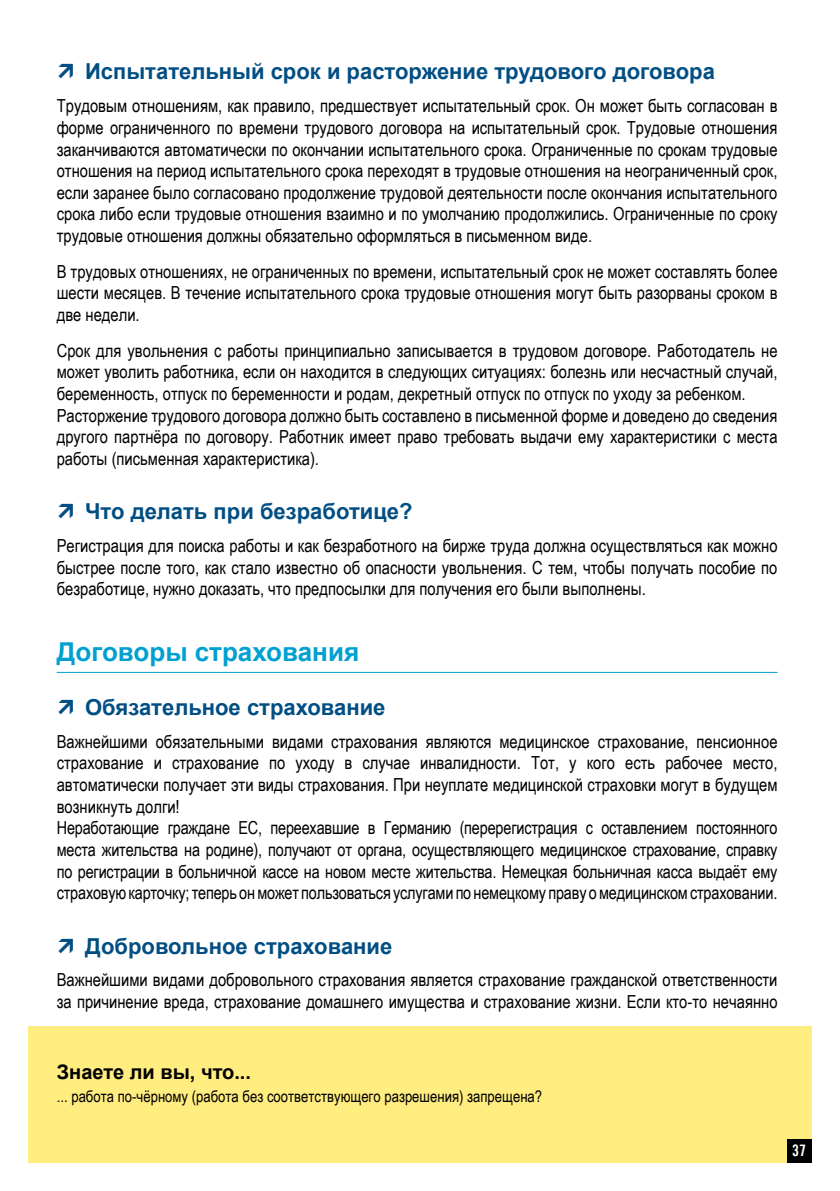
<style>
.page{position:relative;width:840px;height:1191px;background:#fff}
.page>*{position:absolute;margin:0;border:0;box-sizing:border-box;transform-origin:0 0}
.t1{font:700 26px "Arial";color:#00a0d1}
.t2{font:700 22px "Arial";color:#004e83}
.t3{font:700 20px "Arial";color:#000}
.t4{font:18px/21.6px "Arial Narrow";color:#000;text-align:justify}
.t5{font:16px "Arial Narrow";color:#000}
.t6{font:15.8px "Trade Gothic LT Bold Cond Twenty";color:#fff}
</style>
<div class="page">
<div style="left:28px;top:1026px;width:783px;height:136px;background:#ffed80"></div>
<hr style="left:57px;top:672px;width:720px;height:1px;background:#00a0d1">
<div style="left:786px;top:1138px;width:24px;height:24px;background:#000"></div>
<p class="t2" style="left:85px;top:56px;width:631px">Испытательный срок и расторжение трудового договора</p>
<p class="t4" style="left:57px;top:94px;width:722px">Трудовым отношениям, как правило, предшествует испытательный срок. Он может быть согласован в форме ограниченного по времени трудового договора на испытательный срок. Трудовые отношения заканчиваются автоматически по окончании испытательного срока. Ограниченные по срокам трудовые отношения на период испытательного срока переходят в трудовые отношения на неограниченный срок, если заранее было согласовано продолжение трудовой деятельности после окончания испытательного срока либо если трудовые отношения взаимно и по умолчанию продолжились. Ограниченные по сроку трудовые отношения должны обязательно оформляться в письменном виде.</p>
<p class="t4" style="left:57px;top:260px;width:722px">В трудовых отношениях, не ограниченных по времени, испытательный срок не может составлять более шести месяцев. В течение испытательного срока трудовые отношения могут быть разорваны сроком в две недели.</p>
<p class="t4" style="left:57px;top:339px;width:721px;text-align:left">Срок для увольнения с работы принципиально записывается в трудовом договоре. Работодатель не может уволить работника, если он находится в следующих ситуациях: болезнь или несчастный случай, беременность, отпуск по беременности и родам, декретный отпуск по отпуск по уходу за ребенком.<br>Расторжение трудового договора должно быть составлено в письменной форме и доведено до сведения другого партнёра по договору. Работник имеет право требовать выдачи ему характеристики с места работы (письменная характеристика).</p>
<p class="t2" style="left:85px;top:496px;width:329px">Что делать при безработице?</p>
<p class="t4" style="left:57px;top:534px;width:721px">Регистрация для поиска работы и как безработного на бирже труда должна осуществляться как можно быстрее после того, как стало известно об опасности увольнения. С тем, чтобы получать пособие по безработице, нужно доказать, что предпосылки для получения его были выполнены.</p>
<h1 class="t1" style="left:57px;top:633px;width:304px">Договоры страхования</h1>
<p class="t2" style="left:85px;top:691px;width:302px">Обязательное страхование</p>
<p class="t4" style="left:57px;top:730px;width:722px;text-align:left">Важнейшими обязательными видами страхования являются медицинское страхование, пенсионное страхование и страхование по уходу в случае инвалидности. Тот, у кого есть рабочее место, автоматически получает эти виды страхования. При неуплате медицинской страховки могут в будущем возникнуть долги!<br>Неработающие граждане ЕС, переехавшие в Германию (перерегистрация с оставлением постоянного места жительства на родине), получают от органа, осуществляющего медицинское страхование, справку по регистрации в больничной кассе на новом месте жительства. Немецкая больничная касса выдаёт ему страховую карточку; теперь он может пользоваться услугами по немецкому праву о медицинском страховании.</p>
<p class="t2" style="left:85px;top:930px;width:308px">Добровольное страхование</p>
<p class="t4" style="left:57px;top:968px;width:721px">Важнейшими видами добровольного страхования является страхование гражданской ответственности за причинение вреда, страхование домашнего имущества и страхование жизни. Если кто-то нечаянно</p>
<p class="t3" style="left:57px;top:1057px;width:196px">Знаете ли вы, что...</p>
<p class="t5" style="left:57px;top:1084px;width:486px">... работа по-чёрному (работа без соответствующего разрешения) запрещена?</p>
<p class="t6" style="left:791px;top:1141px;width:16px">37</p>
</div>
